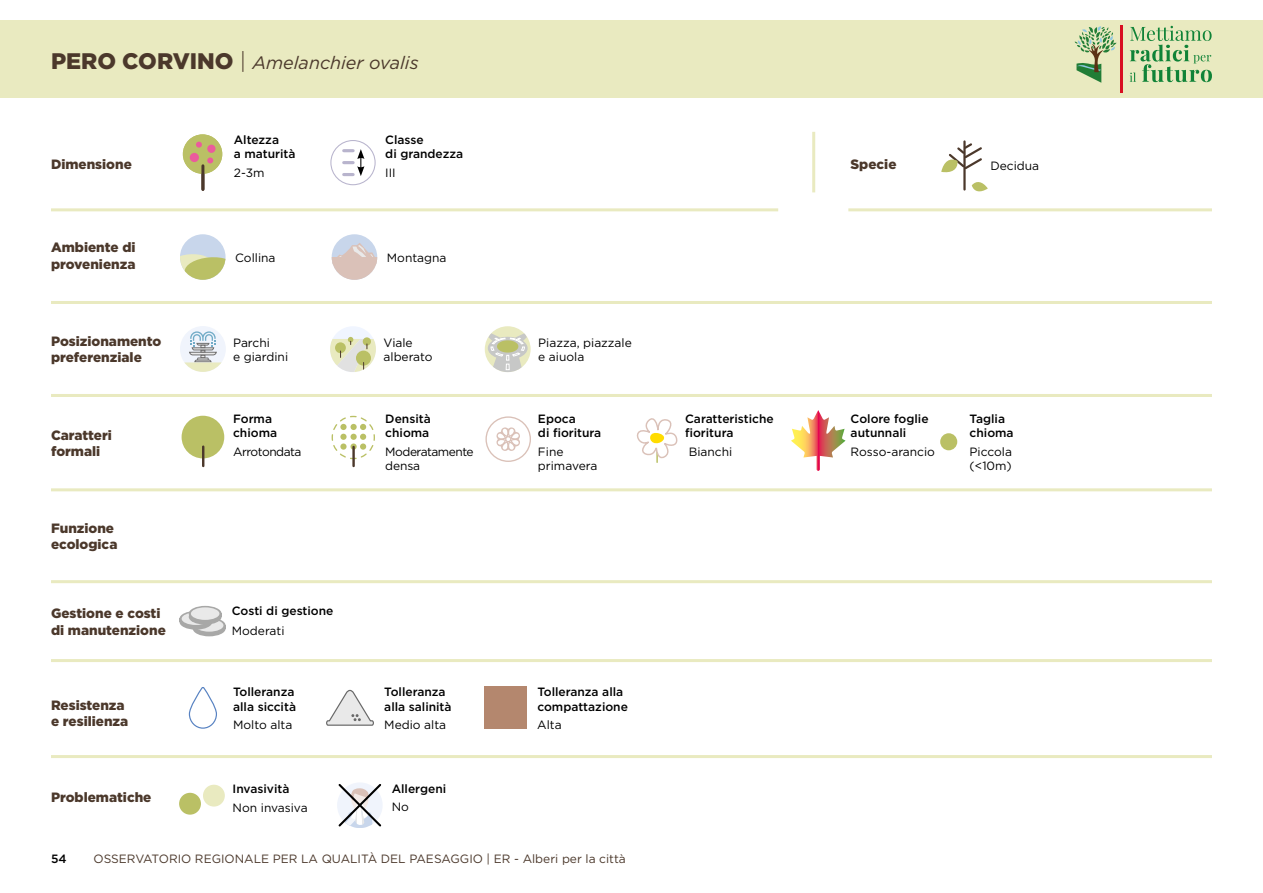
<style>
.page{position:relative;width:1263px;height:893px;background:#fff}
.page>*{position:absolute;margin:0;border:0;box-sizing:border-box;transform-origin:0 0}
.t1{font:italic 18px "Gotham";color:#4b382b}
.t2{font:900 13.5px/16.2px "Gotham";color:#4b382b}
.t3{font:500 12px/14.4px "Gotham";color:#000}
.t4{font:12px/14.4px "Gotham";color:#000}
.t5{font:12px "Gotham";color:#4b382b}
.t6{font:12px/14.4px "Gotham";letter-spacing:-.04em;color:#000}
.s1{font-weight:900;font-style:normal;font-size:22.5px}
.s2{font-weight:300;font-style:normal;font-size:22.5px}
</style>
<div class="page">
<div style="left:0;top:20px;width:1263px;height:77px;background:#e9eac0"></div>
<hr style="left:848px;top:208px;width:364px;height:3px;background:#e9eac0">
<hr style="left:812px;top:132px;width:3px;height:60px;background:#e9eac0">
<hr style="left:51px;top:301px;width:1161px;height:3px;background:#e9eac0">
<hr style="left:51px;top:394px;width:1161px;height:3px;background:#e9eac0">
<hr style="left:51px;top:488px;width:1161px;height:3px;background:#e9eac0">
<hr style="left:51px;top:580px;width:1161px;height:3px;background:#e9eac0">
<hr style="left:51px;top:659px;width:1161px;height:3px;background:#e9eac0">
<hr style="left:51px;top:755px;width:1161px;height:3px;background:#e9eac0">
<hr style="left:51px;top:208px;width:727px;height:3px;background:#e9eac0">
<div style="left:183px;top:134px;width:39px;height:40px;background:#bac065;border-radius:50%"></div>
<hr style="left:201px;top:166px;width:3px;height:23px;background:#4b382b">
<div style="left:190px;top:153px;width:9px;height:9px;background:#eb5b9c;border-radius:50%"></div>
<div style="left:207px;top:145px;width:9px;height:8px;background:#eb5b9c;border-radius:50%"></div>
<svg style="left:207px;top:157px;width:6px;height:6px"></svg>
<svg style="left:196px;top:142px;width:6px;height:6px"></svg>
<div style="left:330px;top:140px;width:46px;height:45px;border:1px solid #b8b4cd;border-radius:50%"></div>
<svg style="left:344px;top:149px;width:20px;height:27px"></svg>
<div style="left:180px;top:326px;width:46px;height:46px;background:#f0f4fc;border-radius:50%"></div>
<svg style="left:184px;top:331px;width:38px;height:41px"></svg>
<div style="left:330px;top:326px;width:46px;height:46px;background:#f0f5ff;border-radius:50%"></div>
<svg style="left:330px;top:337px;width:46px;height:35px"></svg>
<div style="left:485px;top:326px;width:46px;height:46px;background:#e9eac0;border-radius:50%"></div>
<svg style="left:488px;top:327px;width:40px;height:45px"></svg>
<div style="left:182px;top:416px;width:42px;height:42px;background:#bac065;border-radius:50%"></div>
<svg style="left:202px;top:447px;width:2px;height:19px"></svg>
<svg style="left:331px;top:415px;width:44px;height:45px"></svg>
<svg style="left:340px;top:443px;width:7px;height:7px"></svg>
<svg style="left:350px;top:443px;width:7px;height:7px"></svg>
<div style="left:360px;top:443px;width:6px;height:7px;background:#bac065;border-radius:50%"></div>
<hr style="left:352px;top:447px;width:3px;height:19px;background:#4b382b">
<div style="left:485px;top:416px;width:46px;height:46px;border:1px solid #dac1b8;border-radius:50%"></div>
<svg style="left:496px;top:427px;width:24px;height:24px"></svg>
<svg style="left:636px;top:418px;width:42px;height:45px"></svg>
<svg style="left:791px;top:410px;width:54px;height:61px"></svg>
<hr style="left:963px;top:141px;width:3px;height:49px;background:#4b382b">
<svg style="left:941px;top:141px;width:41px;height:32px"></svg>
<svg style="left:972px;top:182px;width:16px;height:10px"></svg>
<div style="left:940px;top:433px;width:17px;height:17px;background:#bac065;border-radius:50%"></div>
<div style="left:193px;top:621px;width:33px;height:15px;background:#a8a8a7;border-radius:50%"></div>
<svg style="left:193px;top:618px;width:33px;height:15px"></svg>
<div style="left:195px;top:619px;width:28px;height:13px;background:#e9e9e9;border-radius:50%"></div>
<div style="left:179px;top:614px;width:33px;height:16px;background:#a8a8a7;border-radius:50%"></div>
<svg style="left:179px;top:611px;width:33px;height:15px"></svg>
<div style="left:182px;top:612px;width:28px;height:13px;background:#e9e9e9;border-radius:50%"></div>
<div style="left:189px;top:609px;width:33px;height:16px;background:#a8a8a7;border-radius:50%"></div>
<svg style="left:189px;top:606px;width:33px;height:15px"></svg>
<div style="left:191px;top:607px;width:28px;height:13px;background:#e9e9e9;border-radius:50%"></div>
<svg style="left:188px;top:687px;width:29px;height:42px"></svg>
<svg style="left:326px;top:689px;width:48px;height:37px"></svg>
<div style="left:485px;top:686px;width:42px;height:43px;background:#b4876e"></div>
<div style="left:179px;top:793px;width:22px;height:22px;background:#bac065;border-radius:50%"></div>
<div style="left:203px;top:785px;width:22px;height:21px;background:#e9eac0;border-radius:50%"></div>
<svg style="left:337px;top:783px;width:45px;height:45px"></svg>
<div style="left:180px;top:234px;width:46px;height:46px;background:#c8d6eb;border-radius:50%"></div>
<svg style="left:180px;top:253px;width:46px;height:27px"></svg>
<div style="left:332px;top:234px;width:45px;height:46px;background:#c8d6eb;border-radius:50%"></div>
<svg style="left:332px;top:243px;width:45px;height:14px"></svg>
<svg style="left:332px;top:257px;width:45px;height:23px"></svg>
<svg style="left:1130px;top:26px;width:82px;height:56px"></svg>
<svg style="left:1074px;top:26px;width:43px;height:57px"></svg>
<hr style="left:1120px;top:26px;width:3px;height:67px;background:#d80f21">
<h1 class="t1" style="left:51px;top:51px;width:369px"><span class="s1">PERO CORVINO</span> <span class="s2">|</span> Amelanchier ovalis</h1>
<p class="t3" style="left:234px;top:132px;width:63px">Altezza<br>a maturità</p>
<p class="t3" style="left:385px;top:132px;width:79px">Classe<br>di grandezza</p>
<p class="t4" style="left:385px;top:165px;width:12px">III</p>
<p class="t2" style="left:51px;top:155px;width:82px">Dimensione</p>
<p class="t2" style="left:850px;top:155px;width:48px">Specie</p>
<p class="t4" style="left:234px;top:165px;width:32px">2-3m</p>
<p class="t2" style="left:51px;top:239px;width:86px">Ambiente di provenienza</p>
<p class="t2" style="left:51px;top:333px;width:112px">Posizionamento preferenziale</p>
<p class="t2" style="left:51px;top:427px;width:62px">Caratteri formali</p>
<p class="t2" style="left:51px;top:520px;width:68px">Funzione ecologica</p>
<p class="t2" style="left:51px;top:605px;width:116px">Gestione e costi di manutenzione</p>
<p class="t2" style="left:51px;top:697px;width:79px">Resistenza e resilienza</p>
<p class="t2" style="left:51px;top:789px;width:102px">Problematiche</p>
<p class="t4" style="left:235px;top:250px;width:42px">Collina</p>
<p class="t4" style="left:387px;top:250px;width:61px">Montagna</p>
<p class="t4" style="left:233px;top:335px;width:57px">Parchi<br>e giardini</p>
<p class="t4" style="left:384px;top:335px;width:51px">Viale alberato</p>
<p class="t4" style="left:538px;top:335px;width:95px">Piazza, piazzale e aiuola</p>
<p class="t3" style="left:233px;top:411px;width:46px">Forma chioma</p>
<p class="t6" style="left:233px;top:444px;width:70px">Arrotondata</p>
<p class="t3" style="left:385px;top:411px;width:47px">Densità chioma</p>
<p class="t6" style="left:385px;top:444px;width:90px">Moderatamente densa</p>
<p class="t3" style="left:232px;top:604px;width:103px">Costi di gestione</p>
<p class="t4" style="left:232px;top:623px;width:54px">Moderati</p>
<p class="t3" style="left:233px;top:684px;width:64px">Tolleranza alla siccità</p>
<p class="t4" style="left:233px;top:717px;width:61px">Molto alta</p>
<p class="t3" style="left:233px;top:781px;width:58px">Invasività</p>
<p class="t4" style="left:233px;top:800px;width:77px">Non invasiva</p>
<p class="t3" style="left:384px;top:685px;width:69px">Tolleranza alla salinità</p>
<p class="t4" style="left:384px;top:717px;width:63px">Medio alta</p>
<p class="t3" style="left:392px;top:781px;width:56px">Allergeni</p>
<p class="t4" style="left:392px;top:799px;width:19px">No</p>
<p class="t3" style="left:685px;top:411px;width:90px">Caratteristiche fioritura</p>
<p class="t3" style="left:538px;top:411px;width:65px">Epoca<br>di fioritura</p>
<p class="t4" style="left:538px;top:444px;width:61px">Fine primavera</p>
<p class="t4" style="left:689px;top:444px;width:45px">Bianchi</p>
<p class="t3" style="left:537px;top:684px;width:92px">Tolleranza alla compattazione</p>
<p class="t4" style="left:537px;top:717px;width:26px">Alta</p>
<p class="t3" style="left:51px;top:851px;width:17px">54</p>
<p class="t5" style="left:94px;top:851px;width:534px">OSSERVATORIO REGIONALE PER LA QUALITÀ DEL PAESAGGIO | ER - Alberi per la città</p>
<p class="t3" style="left:851px;top:411px;width:79px">Colore foglie autunnali</p>
<p class="t4" style="left:851px;top:444px;width:86px">Rosso-arancio</p>
<p class="t4" style="left:990px;top:158px;width:50px">Decidua</p>
<p class="t3" style="left:970px;top:411px;width:46px">Taglia chioma</p>
<p class="t4" style="left:970px;top:444px;width:44px">Piccola (&lt;10m)</p>
</div>
